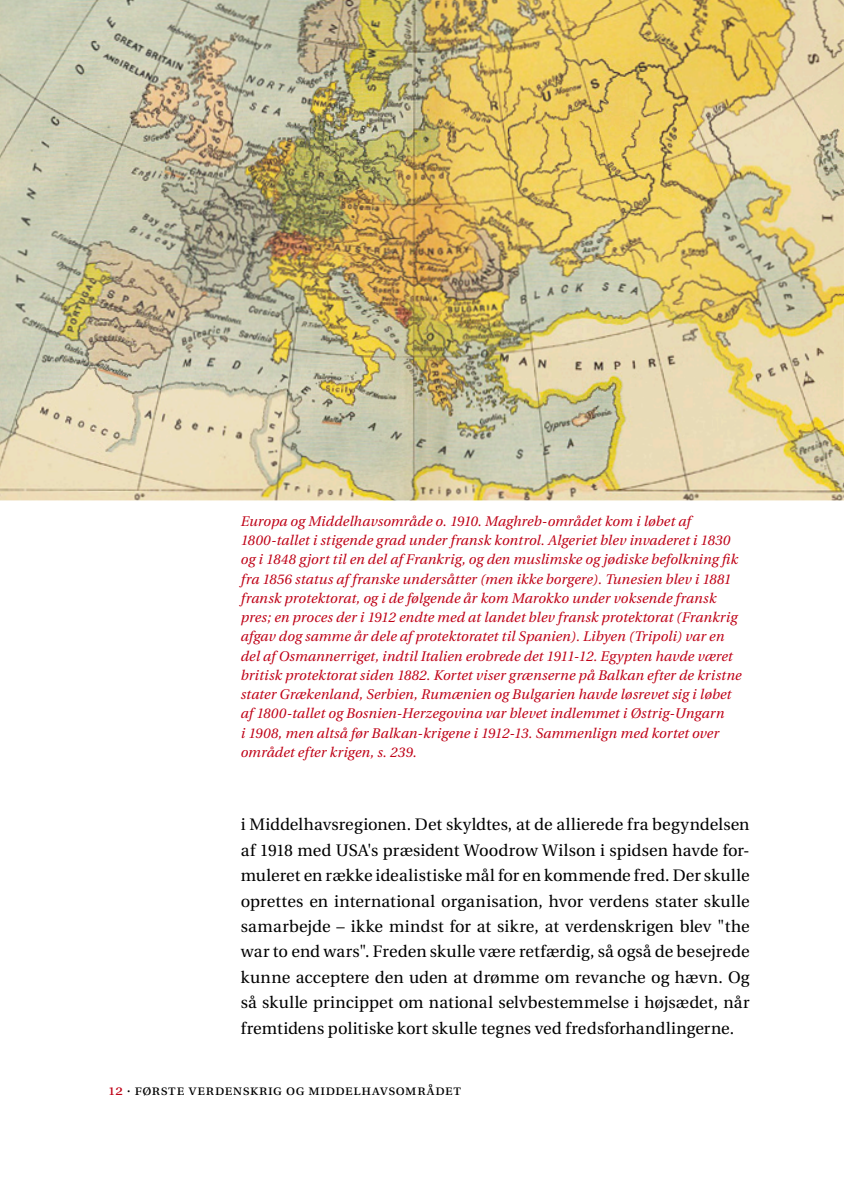
<style>
.page{position:relative;width:844px;height:1191px;background:#fff}
.page>*{position:absolute;margin:0;border:0;box-sizing:border-box;transform-origin:0 0}
.Brødtekst_Utopia{font:16.62px/25.4px "Utopia";letter-spacing:.01em;color:#000;text-align:justify}
.t1{font:14.88px "Utopia Regular SC";letter-spacing:.045em;color:#000}
.Billedetekst_Utopia{font:italic 14px/19.2px "Utopia";letter-spacing:.01em;color:#bf0217}
.s1{color:#bf0217}
</style>
<div class="page">
<img style="left:0;top:0;width:843px;height:500px">
<p class="Billedetekst_Utopia" style="left:241px;top:511px;width:502px">Europa og Middelhavsområde o. 1910. Maghreb-området kom i løbet af 1800-tallet i stigende grad under fransk kontrol. Algeriet blev invaderet i 1830 og i 1848 gjort til en del af Frankrig, og den muslimske og jødiske befolkning fik fra 1856 status af franske undersåtter (men ikke borgere). Tunesien blev i 1881 fransk protektorat, og i de følgende år kom Marokko under voksende fransk pres; en proces der i 1912 endte med at landet blev fransk protektorat (Frankrig afgav dog samme år dele af protektoratet til Spanien). Libyen (Tripoli) var en del af Osmannerriget, indtil Italien erobrede det 1911-12. Egypten havde været britisk protektorat siden 1882. Kortet viser grænserne på Balkan efter de kristne stater Grækenland, Serbien, Rumænien og Bulgarien havde løsrevet sig i løbet af 1800-tallet og Bosnien-Herzegovina var blevet indlemmet i Østrig-Ungarn<br>i 1908, men altså før Balkan-krigene i 1912-13. Sammenlign med kortet over området efter krigen, s. 239.</p>
<p class="Brødtekst_Utopia" style="left:241px;top:812px;width:510px">i Middelhavsregionen. Det skyldtes, at de allierede fra begyndelsen af 1918 med USA's præsident Woodrow Wilson i spidsen havde for&shy;muleret en række idealistiske mål for en kommende fred. Der skulle oprettes en international organisation, hvor verdens stater skulle samarbejde – ikke mindst for at sikre, at verdenskrigen blev "the war to end wars". Freden skulle være retfærdig, så også de besejrede kunne acceptere den uden at drømme om revanche og hævn. Og så skulle princippet om national selvbestemmelse i højsædet, når fremtidens politiske kort skulle tegnes ved fredsforhandlingerne.</p>
<p class="t1" style="left:109px;top:1082px;width:353px"><span class="s1">12</span> · første verdenskrig og middelhavsområdet</p>
</div>
